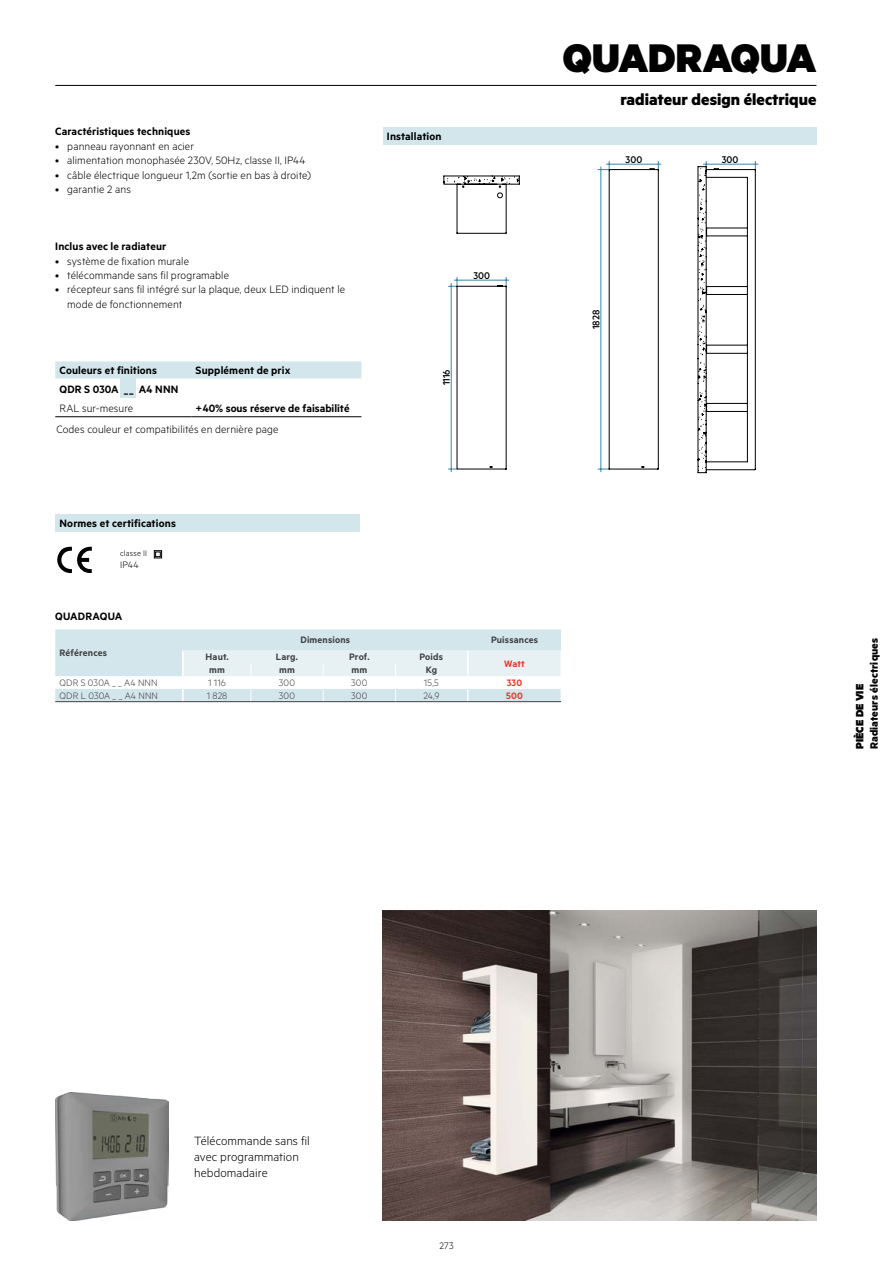
<style>
.page{position:relative;width:893px;height:1263px;background:#fff}
.page>*{position:absolute;margin:0;border:0;box-sizing:border-box;transform-origin:0 0}
.t1{font:900 45px "Metric";color:#000}
.t2{font:700 18px "Metric";color:#000}
.t3{font:300 13.5px/16.2px "Metric";letter-spacing:.005em;color:#000}
.t4{font:300 12px/14.4px "Metric";letter-spacing:.01em;color:#000}
.t5{font:600 12px "Metric";letter-spacing:.01em;color:#000}
.t6{font:700 12px "Metric";letter-spacing:.01em;color:#000}
.t7{font:900 12px "Metric";letter-spacing:.02em;color:#000}
.t8{font:500 10.95px "Metric";color:#000}
.t9{font:600 10.5px "Metric";letter-spacing:.015em;color:#414042}
.t10{font:300 10.5px "Metric";letter-spacing:.01em;color:#414042}
.t11{font:600 10.5px "Metric";letter-spacing:.015em;color:#ee3524}
.t12{font:300 10.5px "Metric";letter-spacing:.01em;color:#000}
.t13{font:300 9px "Metric";letter-spacing:.015em;color:#000}
</style>
<div class="page">
<hr style="left:55px;top:85px;width:761px;height:1px;background:#000">
<hr style="left:606px;top:164px;width:55px;height:1px;background:#3b85a8">
<svg style="left:606px;top:161px;width:4px;height:5px"></svg>
<hr style="left:703px;top:164px;width:55px;height:1px;background:#3b85a8">
<svg style="left:443px;top:166px;width:313px;height:307px"></svg>
<div style="left:383px;top:128px;width:433px;height:17px;background:#d2e6ec"></div>
<div style="left:55px;top:514px;width:305px;height:18px;background:#d2e6ec"></div>
<div style="left:154px;top:550px;width:8px;height:8px;border:1px solid #000"></div>
<svg style="left:57px;top:546px;width:35px;height:28px"></svg>
<div style="left:120px;top:378px;width:16px;height:19px;background:#d2e6ec"></div>
<div style="left:55px;top:361px;width:306px;height:17px;background:#d2e6ec"></div>
<hr style="left:55px;top:416px;width:136px;height:1px;background:#000">
<hr style="left:191px;top:416px;width:170px;height:1px;background:#000">
<img style="left:55px;top:1093px;width:114px;height:127px">
<img style="left:383px;top:910px;width:433px;height:310px">
<svg style="left:55px;top:629px;width:506px;height:72px;background:#d7e8ee"></svg>
<hr style="left:55px;top:701px;width:128px;height:1px;background:#414042">
<hr style="left:183px;top:701px;width:68px;height:1px;background:#414042">
<hr style="left:251px;top:701px;width:72px;height:1px;background:#414042">
<hr style="left:323px;top:701px;width:72px;height:1px;background:#414042">
<hr style="left:395px;top:701px;width:73px;height:1px;background:#414042">
<hr style="left:468px;top:701px;width:93px;height:1px;background:#414042">
<hr style="left:561px;top:701px;width:85px;height:1px;background:#414042">
<svg style="left:182px;top:651px;width:379px;height:50px"></svg>
<div style="left:562px;top:617px;width:263px;height:127px;background:#fff"></div>
<p class="t5" style="left:55px;top:124px;width:137px">Caractéristiques techniques</p>
<p class="t4" style="left:55px;top:138px;width:140px">• panneau rayonnant en acier</p>
<p class="t4" style="left:55px;top:153px;width:252px">• alimentation monophasée 230V, 50Hz, classe II, IP44</p>
<p class="t4" style="left:55px;top:167px;width:257px">• câble électrique longueur 1,2m (sortie en bas à droite)</p>
<p class="t4" style="left:55px;top:181px;width:77px">• garantie 2 ans</p>
<p class="t5" style="left:55px;top:239px;width:113px">Inclus avec le radiateur</p>
<p class="t4" style="left:55px;top:253px;width:135px">• système de fixation murale</p>
<p class="t4" style="left:55px;top:268px;width:175px">• télécommande sans fil programable</p>
<p class="t4" style="left:67px;top:282px;width:279px;text-indent:-12px">• récepteur sans fil intégré sur la plaque, deux LED indiquent le mode de fonctionnement</p>
<p class="t5" style="left:60px;top:363px;width:99px">Couleurs et finitions</p>
<p class="t5" style="left:196px;top:363px;width:96px">Supplément de prix</p>
<p class="t5" style="left:60px;top:382px;width:120px">QDR S 030A __ A4 NNN</p>
<p class="t4" style="left:60px;top:401px;width:75px">RAL sur-mesure</p>
<p class="t5" style="left:196px;top:401px;width:155px">+40% sous réserve de faisabilité</p>
<p class="t4" style="left:56px;top:422px;width:224px">Codes couleur et compatibilités en dernière page</p>
<p class="t5" style="left:387px;top:129px;width:56px">Installation</p>
<p class="t8" style="left:473px;top:269px;width:18px">300</p>
<p class="t8" style="left:440px;top:385px;width:18px;rotate:-90deg">1116</p>
<h1 class="t1" style="left:563px;top:29px;width:255px">QUADRAQUA</h1>
<h2 class="t2" style="left:620px;top:89px;width:197px">radiateur design électrique</h2>
<p class="t8" style="left:626px;top:153px;width:18px">300</p>
<p class="t8" style="left:722px;top:153px;width:18px">300</p>
<p class="t8" style="left:590px;top:329px;width:21px;rotate:-90deg">1828</p>
<p class="t5" style="left:60px;top:516px;width:118px">Normes et certifications</p>
<p class="t13" style="left:120px;top:548px;width:28px">classe II</p>
<p class="t12" style="left:120px;top:559px;width:20px">IP44</p>
<p class="t5" style="left:55px;top:609px;width:24px">quadraq</p>
<p class="t5" style="left:108px;top:609px;width:14px">ua</p>
<p class="t9" style="left:60px;top:647px;width:49px">Références</p>
<p class="t9" style="left:300px;top:634px;width:51px">Dimensions</p>
<p class="t9" style="left:491px;top:634px;width:49px">Puissances</p>
<p class="t9" style="left:206px;top:651px;width:25px">Haut.</p>
<p class="t9" style="left:276px;top:651px;width:24px">Larg.</p>
<p class="t9" style="left:349px;top:651px;width:22px">Prof.</p>
<p class="t9" style="left:419px;top:651px;width:25px">Poids</p>
<p class="t9" style="left:209px;top:664px;width:17px">mm</p>
<p class="t9" style="left:279px;top:664px;width:17px">mm</p>
<p class="t9" style="left:351px;top:664px;width:17px">mm</p>
<p class="t9" style="left:426px;top:664px;width:13px">Kg</p>
<p class="t11" style="left:504px;top:657px;width:22px">Watt</p>
<p class="t10" style="left:60px;top:676px;width:100px">QDR S 030A _ _ A4 NNN</p>
<p class="t10" style="left:208px;top:676px;width:19px">1 116</p>
<p class="t10" style="left:279px;top:676px;width:18px">300</p>
<p class="t10" style="left:351px;top:676px;width:18px">300</p>
<p class="t10" style="left:424px;top:676px;width:17px">15,5</p>
<p class="t11" style="left:507px;top:676px;width:17px">330</p>
<p class="t10" style="left:60px;top:689px;width:100px">QDR L 030A _ _ A4 NNN</p>
<p class="t10" style="left:207px;top:689px;width:22px">1 828</p>
<p class="t10" style="left:279px;top:689px;width:18px">300</p>
<p class="t10" style="left:351px;top:689px;width:18px">300</p>
<p class="t10" style="left:423px;top:689px;width:17px">24,9</p>
<p class="t11" style="left:506px;top:689px;width:18px">500</p>
<p class="t6" style="left:867px;top:749px;width:113px;rotate:-90deg">Radiateurs électriques</p>
<p class="t7" style="left:852px;top:749px;width:67px;rotate:-90deg">PIÈCE DE VIE</p>
<p class="t3" style="left:194px;top:1132px;width:117px">Télécommande sans fil avec programmation hebdomadaire</p>
<p class="t12" style="left:439px;top:1239px;width:16px">273</p>
</div>
